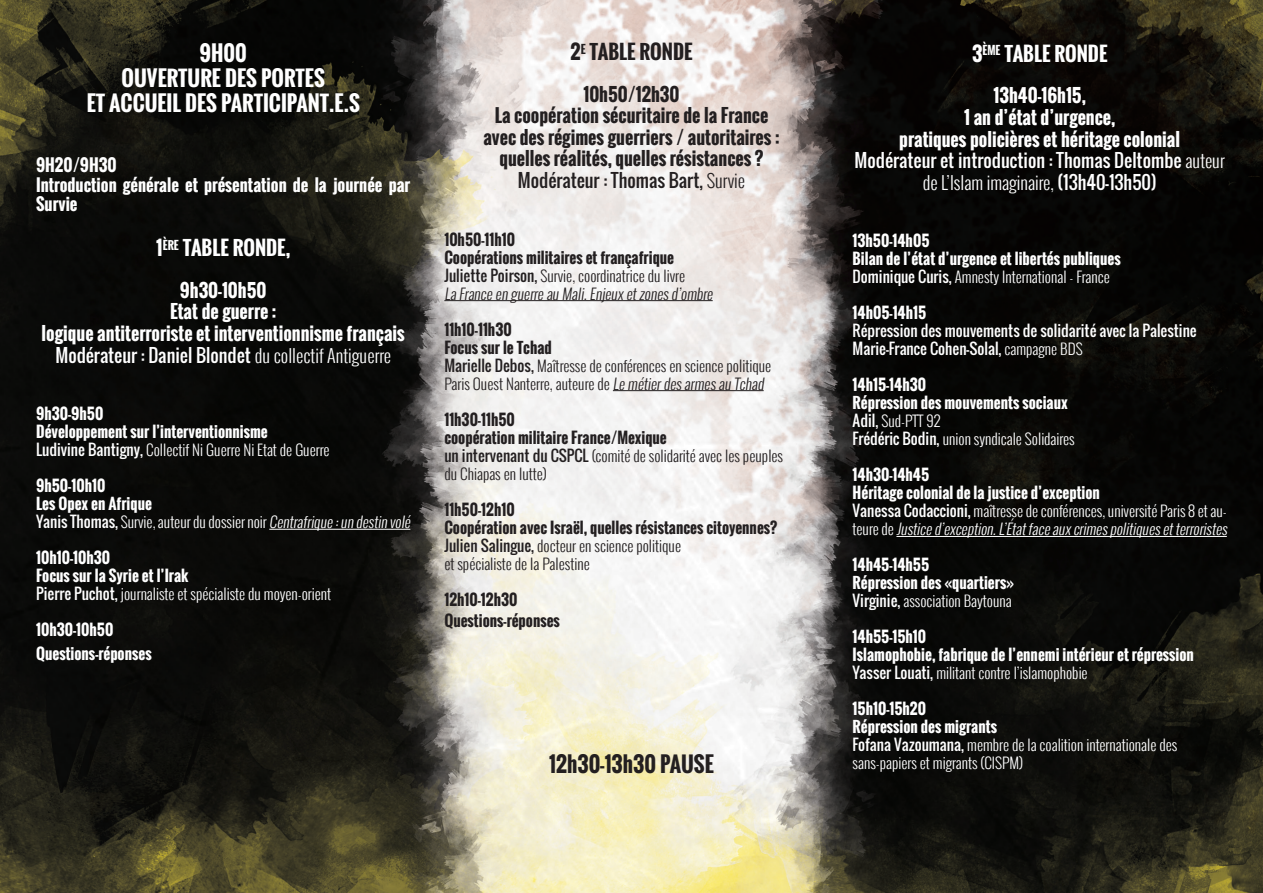
<style>
.page{position:relative;width:1263px;height:893px;background:#fff}
.page>*{position:absolute;margin:0;border:0;box-sizing:border-box;transform-origin:0 0}
.t1{font:700 21px/25.2px "Oswald";color:#fff;text-align:center}
.t2{font:700 21px "Oswald";color:#231f20}
.t3{font:700 19.5px "Oswald";color:#fff}
.t4{font:700 19.5px "Oswald";color:#231f20}
.t5{font:700 18px/21.6px "Oswald";color:#fff;text-align:center}
.t6{font:700 18px/21.6px "Oswald";color:#231f20;text-align:center}
.t7{font:700 16.5px/19.8px "Oswald";color:#fff}
.t8{font:700 15px/18px "Oswald";color:#fff}
.t9{font:300 15px/18px "Oswald";color:#231f20}
.t10{font:300 15px/18px "Oswald";color:#fff}
.t11{font:italic 300 15px/18px "Oswald";color:#fff}
.t12{font:700 15px/18px "Oswald";color:#231f20}
.t13{font:15px/18px "Oswald";color:#fff}
.s1{font-weight:400}
.s2{font-weight:300}
.s3{font-weight:700}
.s4{font-weight:700;font-style:normal}
.s5{font-weight:400;font-style:normal}
.s6{font-style:normal}
</style>
<div class="page">
<img style="left:0;top:0;width:1263px;height:893px">
<hr style="left:269px;top:529px;width:141px;height:1px;background:#fff">
<hr style="left:444px;top:300px;width:269px;height:1px;background:#231f20">
<hr style="left:613px;top:390px;width:151px;height:1px;background:#231f20">
<hr style="left:896px;top:536px;width:331px;height:1px;background:#fff">
<h1 class="t1" style="left:87px;top:41px;width:275px">9H00<br>OUVERTURE DES PORTES<br>ET ACCUEIL DES PARTICIPANT.E.S</h1>
<p class="t7" style="left:36px;top:155px;width:376px">9H20/9H30<br>Introduction générale et présentation de la journée par<br>Survie</p>
<h2 class="t3" style="left:156px;top:233px;width:135px">1<sup>ÈRE</sup> TABLE RONDE,</h2>
<p class="t5" style="left:42px;top:279px;width:365px">9h30-10h50<br>Etat de guerre :<br>logique antiterroriste et interventionnisme français <span class="s1">Modérateur : Daniel Blondet</span> <span class="s2">du collectif Antiguerre</span></p>
<p class="t8" style="left:36px;top:405px;width:295px">9h30-9h50<br>Développement sur l’interventionnisme<br><span class="s1">Ludivine Bantigny,</span> <span class="s2">Collectif Ni Guerre Ni Etat de Guerre</span></p>
<p class="t10" style="left:36px;top:477px;width:379px"><span class="s3">9h50-10h10<br>Les Opex en Afrique<br></span><span class="s1">Yanis Thomas,</span> Survie, auteur du dossier noir Centrafrique:un destin volé</p>
<p class="t10" style="left:36px;top:549px;width:297px"><span class="s3">10h10-10h30<br>Focus sur la Syrie et l’Irak<br></span><span class="s1">Pierre Puchot,</span> journaliste et spécialiste du moyen-orient</p>
<p class="t8" style="left:36px;top:618px;width:117px;line-height:23.4px">10h30-10h50<br>Questions-réponses</p>
<h2 class="t4" style="left:570px;top:37px;width:123px">2<sup>E</sup> TABLE RONDE</h2>
<p class="t6" style="left:483px;top:83px;width:298px">10h50/12h30<br>La coopération sécuritaire de la France avec des régimes guerriers / autoritaires : quelles réalités, quelles résistances ?<br><span class="s1">Modérateur : Thomas Bart,</span> <span class="s2">Survie</span></p>
<p class="t9" style="left:444px;top:230px;width:273px"><span class="s3">10h50-11h10<br>Coopérations militaires et françafrique </span><span class="s1">Juliette Poirson,</span> Survie, coordinatrice du livre<br>La France en guerre au Mali.Enjeux etzonesd’ombre</p>
<p class="t9" style="left:444px;top:320px;width:328px"><span class="s3">11h10-11h30<br>Focus sur le Tchad<br></span><span class="s1">Marielle Debos,</span> Maîtresse de conférences en science politique Paris Ouest Nanterre, auteure de Le métierdesarmesau Tchad</p>
<p class="t9" style="left:444px;top:410px;width:340px"><span class="s3">11h30-11h50<br>coopération militaire France/Mexique<br></span><span class="s1">un intervenant du CSPCL</span> (comité de solidarité avec les peuples du Chiapas en lutte)</p>
<p class="t12" style="left:444px;top:500px;width:334px">11h50-12h10<br>Coopération avec Israël, quelles résistances citoyennes?<br><span class="s1">Julien Salingue,</span> <span class="s2">docteur en science politique<br>et spécialiste de la Palestine</span></p>
<p class="t12" style="left:444px;top:588px;width:117px;line-height:21.6px">12h10-12h30<br>Questions-réponses</p>
<h1 class="t2" style="left:549px;top:748px;width:166px">12h30-13h30 PAUSE</h1>
<h2 class="t3" style="left:972px;top:39px;width:137px">3<sup>ÈME</sup> TABLE RONDE</h2>
<p class="t5" style="left:855px;top:85px;width:372px">13h40-16h15,<br>1 an d’état d’urgence,<br>pratiques policières et héritage colonial<br><span class="s1">Modérateur et introduction : Thomas Deltombe</span> <span class="s2">auteur de L’Islam imaginaire,</span> <span class="s1">(13h40-13h50)</span></p>
<p class="t8" style="left:853px;top:232px;width:270px">13h50-14h05<br>Bilan de l’état d’urgence et libertés publiques<br><span class="s1">Dominique Curis,</span> <span class="s2">Amnesty International - France</span></p>
<p class="t8" style="left:853px;top:304px;width:75px">14h05-14h15</p>
<p class="t13" style="left:853px;top:322px;width:346px">Répression des mouvements de solidarité avec la Palestine<br>Marie-France Cohen-Solal, <span class="s2">campagne BDS</span></p>
<p class="t8" style="left:853px;top:376px;width:224px">14h15-14h30<br>Répression des mouvements sociaux<br><span class="s1">Adil,</span> <span class="s2">Sud-PTT 92<br></span><span class="s1">Frédéric Bodin,</span> <span class="s2">union syndicale Solidaires</span></p>
<p class="t11" style="left:853px;top:466px;width:380px"><span class="s4">14h30-14h45<br>Héritage colonial de la justice d’exception<br></span><span class="s5">Vanessa Codaccioni,</span> <span class="s6">maîtresse de conférences, université Paris 8 et au&shy;t e u r e d e</span> Justiced’exception.L’Étatfaceauxcrimespolitiquesetterroristes</p>
<p class="t8" style="left:853px;top:556px;width:163px">14h45-14h55<br>Répression des «quartiers»<br><span class="s1">Virginie,</span> <span class="s2">association Baytouna</span></p>
<p class="t8" style="left:853px;top:628px;width:343px">14h55-15h10<br>Islamophobie, fabrique de l’ennemi intérieur et répression<br><span class="s1">Yasser Louati,</span> <span class="s2">militant contre l’islamophobie</span></p>
<p class="t10" style="left:853px;top:700px;width:326px"><span class="s3">15h10-15h20<br>Répression des migrants<br></span><span class="s1">Fofana Vazoumana,</span> membre de la coalition internationale des sans-papiers et migrants (CISPM)</p>
</div>
